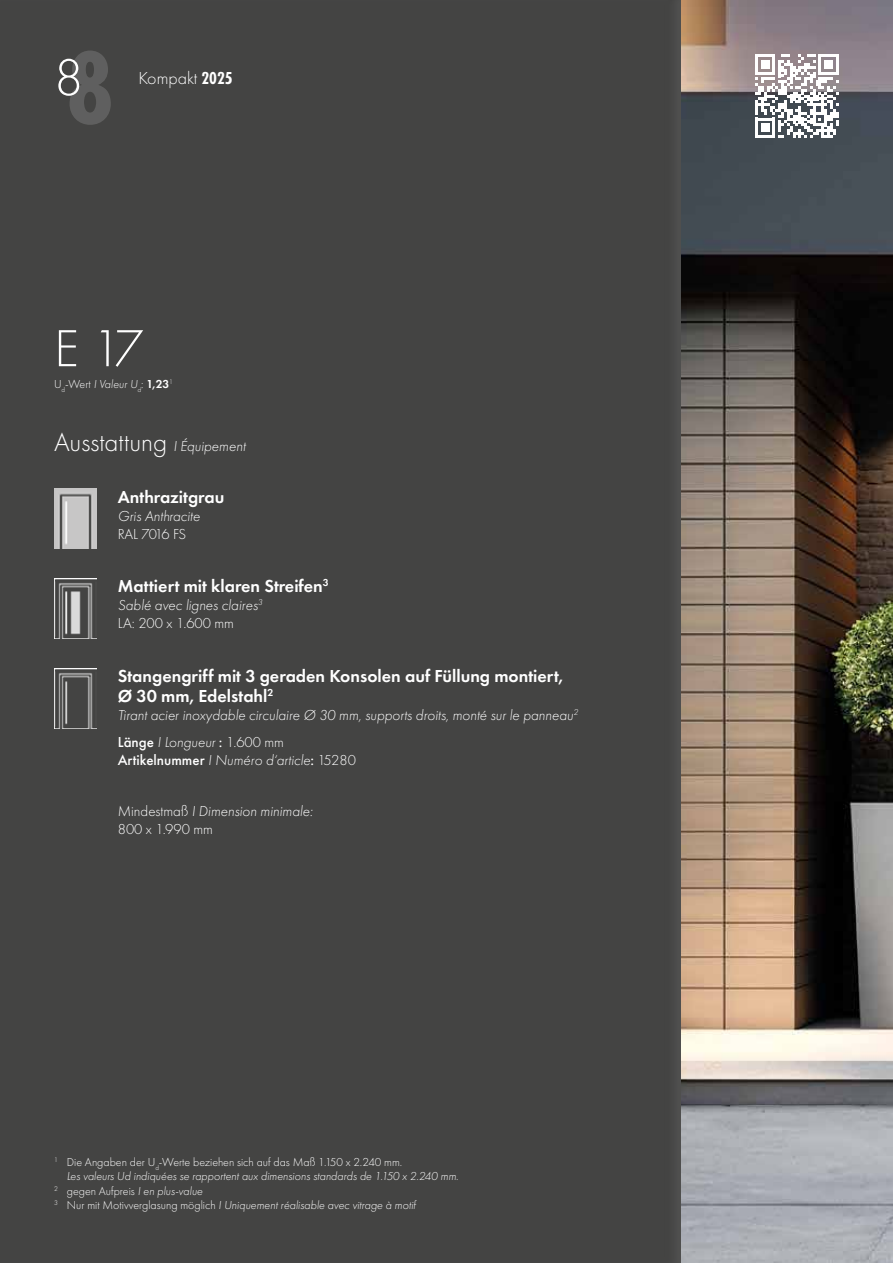
<style>
.page{position:relative;width:893px;height:1263px;background:#fff}
.page>*{position:absolute;margin:0;border:0;box-sizing:border-box;transform-origin:0 0}
.t1{font:700 108px "Futura PT Cond";color:#fff}
.t2{font:300 54px "Futura PT";color:#fff}
.t3{font:300 27px "Futura PT";color:#fff}
.t4{font:600 18px/19.5px "Futura PT";color:#fff}
.t5{font:300 18px "Futura PT";color:#fff}
.t6{font:italic 300 15px/18px "Futura PT";color:#fff}
.t7{font:300 15px/18px "Futura PT";color:#fff}
.t8{font:300 15px "Futura PT";letter-spacing:-.065em;color:#fff}
.t9{font:italic 300 12px "Futura PT";color:#fff}
.t10{font:300 12px "Futura PT";color:#fff}
.s1{font-family:"Futura PT Cond";font-weight:700}
.s2{font-style:normal}
.s3{font-weight:600;font-style:normal}
.s4{font-style:italic;font-size:15px}
.s5{font-weight:500;font-style:normal}
.s6{font-style:italic}
</style>
<div class="page">
<img style="left:681px;top:0;width:212px;height:1263px">
<div style="left:0;top:0;width:681px;height:1263px;background:#444443"></div>
<img style="left:54px;top:579px;width:43px;height:60px">
<img style="left:54px;top:668px;width:43px;height:60px">
<img style="left:54px;top:489px;width:43px;height:60px">
<svg style="left:755px;top:54px;width:83px;height:84px"></svg>
<h1 class="t1" style="left:54px;top:25px;width:61px">8<sup>8</sup></h1>
<p class="t5" style="left:139px;top:68px;width:96px">Kompakt <span class="s1">2025</span></p>
<h2 class="t2" style="left:54px;top:318px;width:92px">E 17</h2>
<p class="t9" style="left:54px;top:377px;width:120px"><span class="s2">U</span><sub>d</sub><span class="s2">-Wert</span> I Valeur U<sub>d</sub><span class="s2">:</span> <span class="s3">1,23</span><sup>1</sup></p>
<h3 class="t3" style="left:54px;top:426px;width:193px">Ausstattung <span class="s4">I Équipement</span></h3>
<p class="t4" style="left:118px;top:487px;width:108px">Anthrazitgrau</p>
<p class="t6" style="left:118px;top:507px;width:84px">Gris Anthracite</p>
<p class="t8" style="left:118px;top:525px;width:70px">RAL 7016 FS</p>
<p class="t4" style="left:118px;top:576px;width:213px">Mattiert mit klaren Streifen<sup>3</sup></p>
<p class="t6" style="left:118px;top:596px;width:146px">Sablé avec lignes claires<sup>3<br></sup><span class="s2">LA: 200 x 1.600 mm</span></p>
<p class="t4" style="left:118px;top:666px;width:447px">Stangengriff mit 3 geraden Konsolen auf Füllung montiert,<br>Ø 30 mm, Edelstahl<sup>2</sup></p>
<p class="t6" style="left:118px;top:701px;width:462px;line-height:27px">Tirant acier inoxydable circulaire Ø 30 mm, supports droits, monté sur le panneau<sup>2<br></sup><span class="s5">Länge</span> I Longueur <span class="s5">:</span> <span class="s2">1.600 mm</span></p>
<p class="t6" style="left:118px;top:751px;width:240px"><span class="s5">Artikelnummer</span> I Numéro d‘article<span class="s5">:</span> <span class="s2">15280</span></p>
<p class="t7" style="left:118px;top:802px;width:197px">Mindestmaß <span class="s6">I Dimension minimale:<br></span>800 x 1.990 mm</p>
<p class="t10" style="left:54px;top:1155px;width:350px"><sup>1</sup> Die Angaben der U<sub>d</sub>-Werte beziehen sich auf das Maß 1.150 x 2.240 mm.</p>
<p class="t9" style="left:67px;top:1169px;width:393px">Les valeurs Ud indiquées se rapportent aux dimensions standards de 1.150 x 2.240 mm.</p>
<p class="t10" style="left:54px;top:1184px;width:150px"><sup>2</sup> gegen Aufpreis <span class="s6">I en plus-value</span></p>
<p class="t9" style="left:54px;top:1198px;width:363px"><sup>3</sup> <span class="s2">Nur mit Motivverglasung möglich</span> I Uniquement réalisable avec vitrage à motif</p>
</div>
